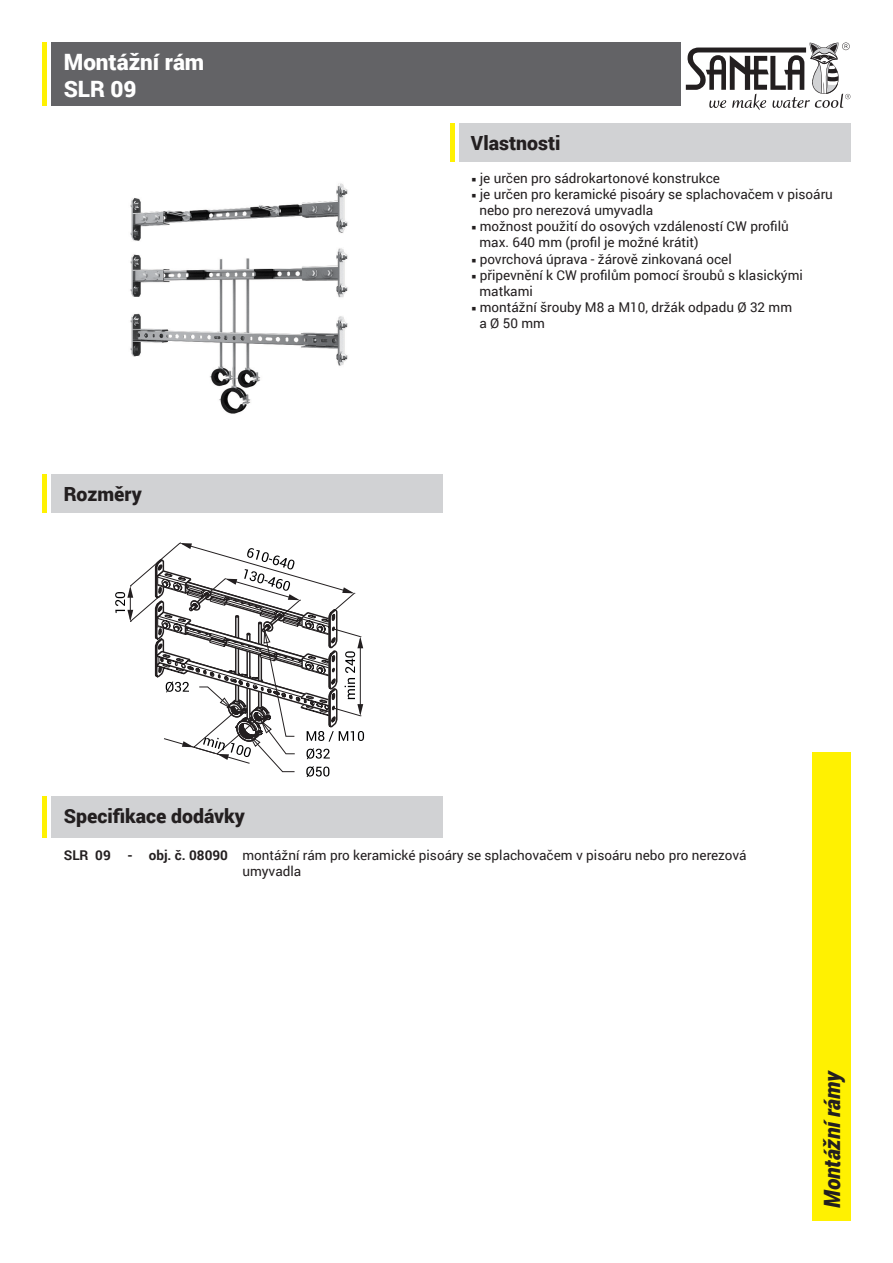
<style>
.page{position:relative;width:893px;height:1263px;background:#fff}
.page>*{position:absolute;margin:0;border:0;box-sizing:border-box;transform-origin:0 0}
.t1{font:900 22.5px "Roboto";color:#fff}
.t2{font:italic 900 22.5px "Roboto";letter-spacing:-.005em;color:#231f20;scale:.95 1}
.t3{font:900 19.5px "Roboto";color:#231f20}
.t4{font:13.5px/16.2px "Roboto";color:#231f20}
.s1{font-weight:700}
</style>
<div class="page">
<div style="left:51px;top:43px;width:629px;height:63px;background:#636366"></div>
<div style="left:459px;top:123px;width:391px;height:39px;background:#d1d2d4"></div>
<div style="left:812px;top:752px;width:38px;height:468px;background:#fff101"></div>
<svg style="left:686px;top:43px;width:164px;height:67px"></svg>
<hr style="left:43px;top:43px;width:4px;height:63px;background:#fff101">
<hr style="left:451px;top:123px;width:4px;height:39px;background:#fff101">
<div style="left:51px;top:474px;width:391px;height:39px;background:#d1d2d4"></div>
<hr style="left:43px;top:474px;width:4px;height:39px;background:#fff101">
<div style="left:51px;top:796px;width:391px;height:42px;background:#d1d2d4"></div>
<hr style="left:43px;top:796px;width:4px;height:42px;background:#fff101">
<img style="left:130px;top:183px;width:218px;height:231px">
<svg style="left:115px;top:542px;width:249px;height:235px"></svg>
<p class="t1" style="left:64px;top:46px;width:142px">Montážní rám</p>
<p class="t1" style="left:64px;top:73px;width:74px">SLR 09</p>
<p class="t3" style="left:64px;top:480px;width:80px">Rozměry</p>
<p class="t3" style="left:471px;top:129px;width:91px">Vlastnosti</p>
<p class="t4" style="left:471px;top:169px;width:250px">○ je určen pro sádrokartonové konstrukce</p>
<p class="t4" style="left:479px;top:185px;width:355px;text-indent:-8px">○ je určen pro keramické pisoáry se splachovačem v pisoáru nebo pro nerezová umyvadla</p>
<p class="t4" style="left:471px;top:218px;width:319px">○ možnost použití do osových vzdáleností CW profilů</p>
<p class="t4" style="left:479px;top:234px;width:221px">max. 640 mm (profil je možné krátit)</p>
<p class="t4" style="left:471px;top:250px;width:262px">○ povrchová úprava - žárově zinkovaná ocel</p>
<p class="t4" style="left:471px;top:266px;width:333px">○ připevnění k CW profilům pomocí šroubů s klasickými</p>
<p class="t4" style="left:479px;top:283px;width:55px">matkami</p>
<p class="t4" style="left:471px;top:299px;width:322px">○ montážní šrouby M8 a M10, držák odpadu Ø 32 mm</p>
<p class="t4" style="left:479px;top:315px;width:67px">a Ø 50 mm</p>
<p class="t3" style="left:64px;top:802px;width:183px">Specifikace dodávky</p>
<p class="t4" style="left:64px;top:846px;width:684px"><span class="s1">SLR 09 - obj. č. 08090</span> montážní rám pro keramické pisoáry se splachovačem v pisoáru nebo pro nerezová</p>
<p class="t4" style="left:242px;top:862px;width:60px">umyvadla</p>
<p class="t2" style="left:816px;top:1208px;width:147px;rotate:-90deg">Montážní rámy</p>
</div>
